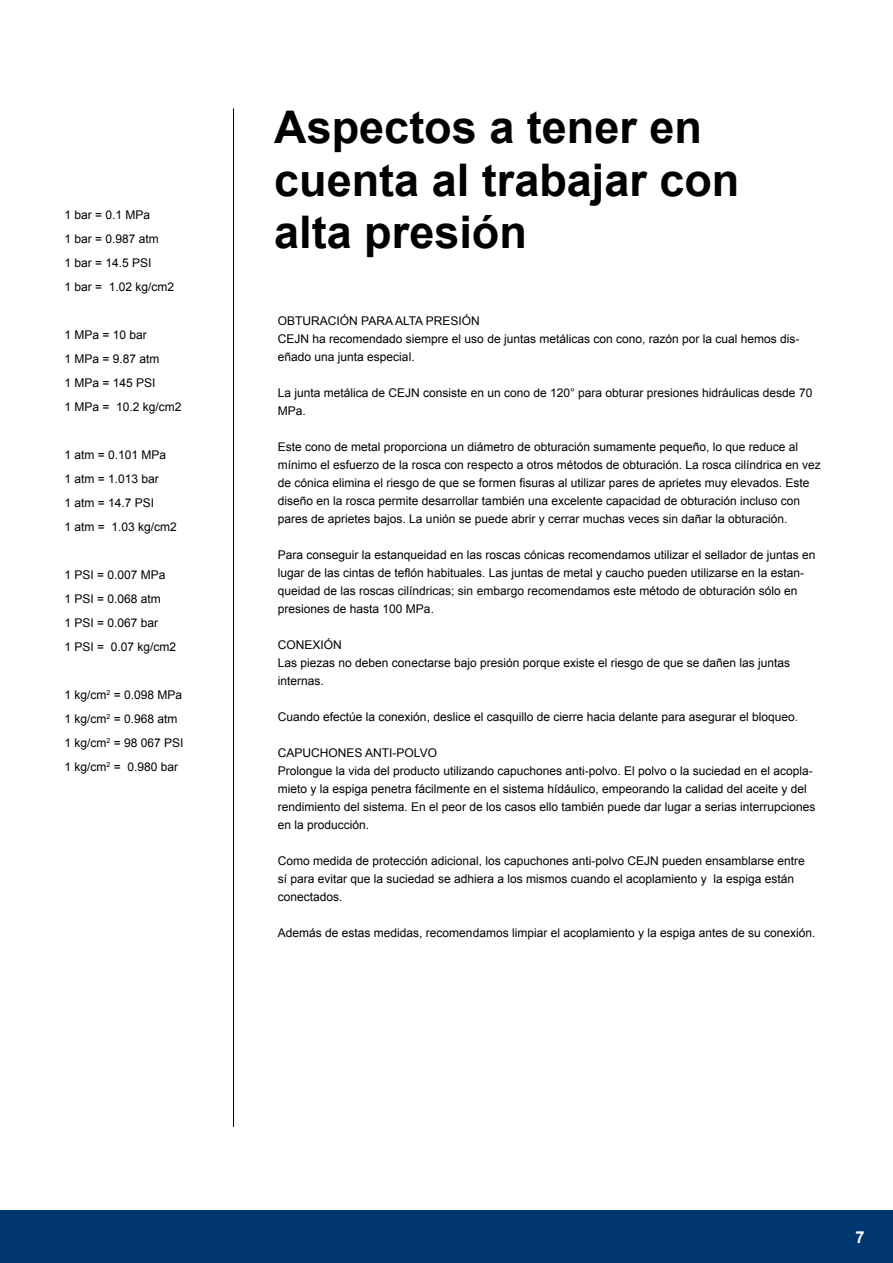
<style>
.page{position:relative;width:893px;height:1263px;background:#fff}
.page>*{position:absolute;margin:0;border:0;box-sizing:border-box;transform-origin:0 0}
.t1{font:700 45px/52.5px "Arial";color:#000}
.t2{font:700 16.5px "Arial";color:#fff}
.t3{font:12px/18px "Arial";color:#000}
</style>
<div class="page">
<hr style="left:233px;top:108px;width:1px;height:1019px;background:#000">
<div style="left:0;top:1210px;width:893px;height:53px;background:#003771"></div>
<p class="t3" style="left:64px;top:203px;width:111px;line-height:24px">1 bar = 0.1 MPa<br>1 bar = 0.987 atm<br>1 bar = 14.5 PSI<br>1 bar = 1.02 kg/cm2</p>
<p class="t3" style="left:64px;top:323px;width:119px;line-height:24px">1 MPa = 10 bar<br>1 MPa = 9.87 atm<br>1 MPa = 145 PSI<br>1 MPa = 10.2 kg/cm2</p>
<p class="t3" style="left:64px;top:443px;width:114px;line-height:24px">1 atm = 0.101 MPa<br>1 atm = 1.013 bar<br>1 atm = 14.7 PSI<br>1 atm = 1.03 kg/cm2</p>
<p class="t3" style="left:64px;top:563px;width:113px;line-height:24px">1 PSI = 0.007 MPa<br>1 PSI = 0.068 atm<br>1 PSI = 0.067 bar<br>1 PSI = 0.07 kg/cm2</p>
<p class="t3" style="left:64px;top:683px;width:120px;line-height:24px">1 kg/cm<sup>2</sup> = 0.098 MPa<br>1 kg/cm<sup>2</sup> = 0.968 atm<br>1 kg/cm<sup>2</sup> = 98 067 PSI<br>1 kg/cm<sup>2</sup> = 0.980 bar</p>
<h1 class="t1" style="left:274px;top:103px;width:467px">Aspectos a tener en cuenta al trabajar con alta presión</h1>
<p class="t3" style="left:278px;top:312px;width:523px">Obturación para alta presión<br>CEJN ha recomendado siempre el uso de juntas metálicas con cono, razón por la cual hemos dis&shy;eñado una junta especial.</p>
<p class="t3" style="left:278px;top:384px;width:536px">La junta metálica de CEJN consiste en un cono de 120° para obturar presiones hidráulicas desde 70<br>MPa.</p>
<p class="t3" style="left:278px;top:438px;width:544px">Este cono de metal proporciona un diámetro de obturación sumamente pequeño, lo que reduce al mínimo el esfuerzo de la rosca con respecto a otros métodos de obturación. La rosca cilíndrica en vez de cónica elimina el riesgo de que se formen fisuras al utilizar pares de aprietes muy elevados. Este diseño en la rosca permite desarrollar también una excelente capacidad de obturación incluso con pares de aprietes bajos. La unión se puede abrir y cerrar muchas veces sin dañar la obturación.</p>
<p class="t3" style="left:278px;top:546px;width:539px">Para conseguir la estanqueidad en las roscas cónicas recomendamos utilizar el sellador de juntas en lugar de las cintas de teflón habituales. Las juntas de metal y caucho pueden utilizarse en la estan&shy;queidad de las roscas cilíndricas; sin embargo recomendamos este método de obturación sólo en presiones de hasta 100 MPa.</p>
<p class="t3" style="left:278px;top:636px;width:514px">Conexión<br>Las piezas no deben conectarse bajo presión porque existe el riesgo de que se dañen las juntas internas.</p>
<p class="t3" style="left:278px;top:708px;width:522px">Cuando efectúe la conexión, deslice el casquillo de cierre hacia delante para asegurar el bloqueo.</p>
<p class="t3" style="left:278px;top:744px;width:539px">Capuchones anti-polvo<br>Prolongue la vida del producto utilizando capuchones anti-polvo. El polvo o la suciedad en el acopla&shy;mieto y la espiga penetra fácilmente en el sistema hídáulico, empeorando la calidad del aceite y del rendimiento del sistema. En el peor de los casos ello también puede dar lugar a serias interrupciones en la producción.</p>
<p class="t3" style="left:278px;top:852px;width:528px">Como medida de protección adicional, los capuchones anti-polvo CEJN pueden ensamblarse entre sí para evitar que la suciedad se adhiera a los mismos cuando el acoplamiento y la espiga están conectados.</p>
<p class="t3" style="left:278px;top:924px;width:539px">Además de estas medidas, recomendamos limpiar el acoplamiento y la espiga antes de su conexión.</p>
<h2 class="t2" style="left:855px;top:1226px;width:11px">7</h2>
</div>
